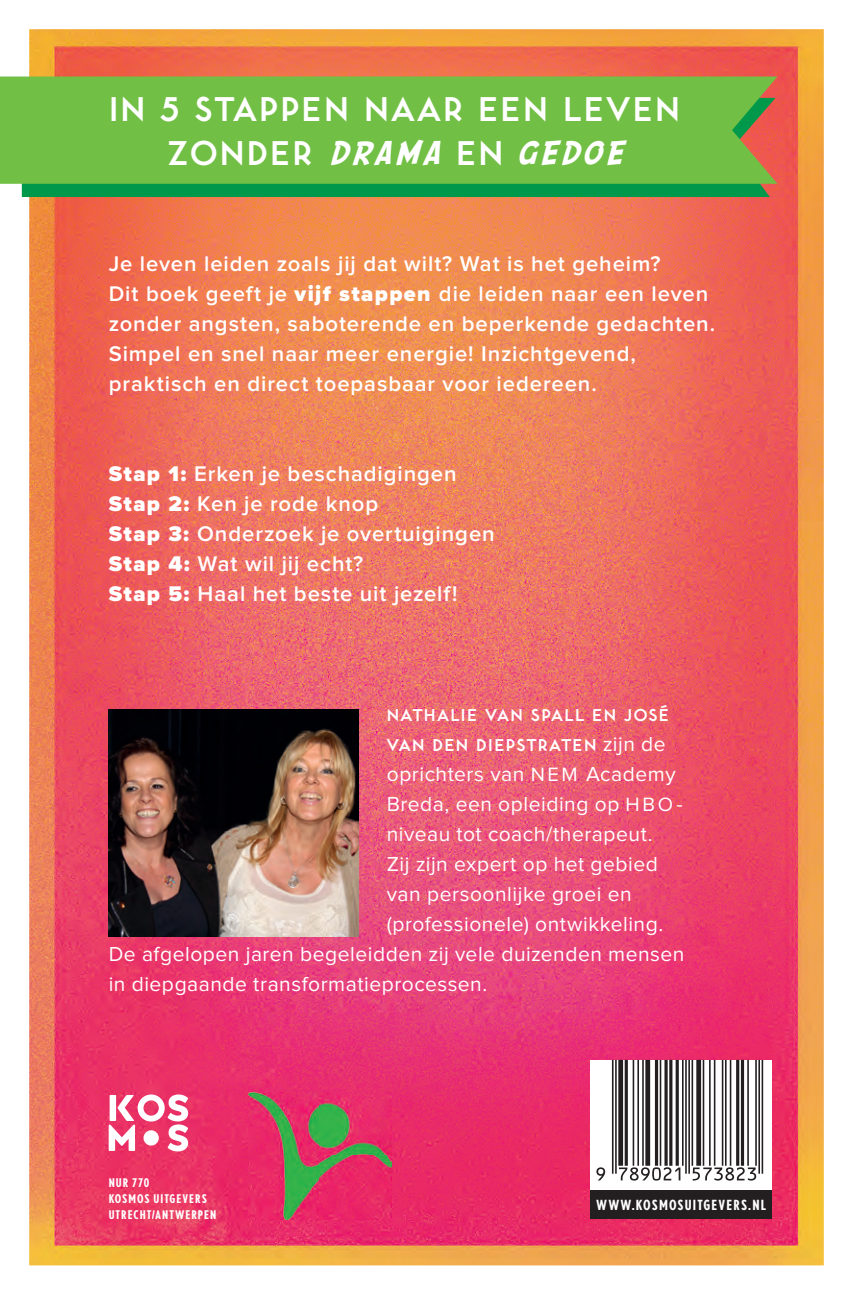
<style>
.page{position:relative;width:851px;height:1292px;background:#fff}
.page>*{position:absolute;margin:0;border:0;box-sizing:border-box;transform-origin:0 0}
.t1{font:40px "SF Comic Script";letter-spacing:.06em;color:#fff}
.t2{font:700 36px "Toronto Subway W01";letter-spacing:.06em;color:#fff}
.t3{font:600 22px/30px "Proxima Nova";letter-spacing:.045em;color:#fff}
.t4{font:21px "Proxima Nova";letter-spacing:.025em;color:#fff}
.t5{font:700 18px/30px "Toronto Subway W01";letter-spacing:.075em;color:#fff}
.t6{font:700 condensed 14px "Nobel";letter-spacing:.08em;color:#fff}
.t7{font:700 condensed 12px/16px "Nobel";letter-spacing:.08em;color:#fff}
.s1{font-family:"Toronto Subway W01";font-weight:700;font-size:36px}
.s2{font-weight:900}
.s3{font-family:"Proxima Nova";font-weight:400;font-size:21px}
.s4{font-size:20px}
</style>
<div class="page">
<img style="left:29px;top:29px;width:794px;height:1236px">
<div style="left:22px;top:184px;width:753px;height:13px;background:#00984a"></div>
<div style="left:0;top:76px;width:777px;height:108px;background:#71bf44"></div>
<svg style="left:109px;top:1094px;width:79px;height:57px"></svg>
<div style="left:143px;top:1130px;width:16px;height:15px;background:#fff;border-radius:50%"></div>
<div style="left:590px;top:1060px;width:181px;height:130px;background:#fff"></div>
<div style="left:590px;top:1190px;width:181px;height:28px;background:#231f20"></div>
<svg style="left:596px;top:1060px;width:166px;height:120px"></svg>
<img style="left:109px;top:710px;width:249px;height:226px">
<img style="left:249px;top:1092px;width:142px;height:127px">
<h2 class="t2" style="left:109px;top:89px;width:572px">IN 5 STAPPEN NAAR EEN LEVEN</h2>
<h1 class="t1" style="left:168px;top:132px;width:455px"><span class="s1">ZONDER</span> DRAMA <span class="s1">EN</span> GEDOE</h1>
<p class="t3" style="left:109px;top:249px;width:607px">Je leven leiden zoals jij dat wilt? Wat is het geheim?<br>Dit boek geeft je <span class="s2">vijf stappen</span> die leiden naar een leven zonder angsten, saboterende en beperkende gedachten.<br>Simpel en snel naar meer energie! Inzichtgevend, praktisch en direct toepasbaar voor iedereen.</p>
<p class="t3" style="left:109px;top:459px;width:387px"><span class="s2">Stap 1:</span> Erken je beschadigingen<br><span class="s2">Stap 2:</span> Ken je rode knop<br><span class="s2">Stap 3:</span> Onderzoek je overtuigingen<br><span class="s2">Stap 4:</span> Wat wil jij echt?<br><span class="s2">Stap 5:</span> Haal het beste uit jezelf!</p>
<p class="t5" style="left:386px;top:700px;width:284px">NATHALIE VAN SPALL EN JOSÉ<br>VAN DEN DIEPSTRATEN <span class="s3">zijn de</span></p>
<p class="t4" style="left:386px;top:764px;width:290px">oprichters van <span class="s4">NEM</span> Academy</p>
<p class="t4" style="left:386px;top:794px;width:297px">Breda, een opleiding op <span class="s4">HBO</span> -</p>
<p class="t4" style="left:386px;top:824px;width:267px">niveau tot coach/therapeut.</p>
<p class="t4" style="left:386px;top:854px;width:272px">Zij zijn expert op het gebied</p>
<p class="t4" style="left:386px;top:884px;width:246px">van persoonlijke groei en</p>
<p class="t4" style="left:386px;top:914px;width:278px">(professionele) ontwikkeling.</p>
<p class="t4" style="left:109px;top:944px;width:577px">De afgelopen jaren begeleidden zij vele duizenden mensen</p>
<p class="t4" style="left:109px;top:974px;width:380px">in diepgaande transformatieprocessen.</p>
<p class="t7" style="left:109px;top:1174px;width:109px">NUR 770<br>KOSMOS UITGEVERS<br>UTRECHT/ANTWERPEN</p>
<p class="t6" style="left:596px;top:1197px;width:171px">WWW.KOSMOSUITGEVERS.NL</p>
</div>
